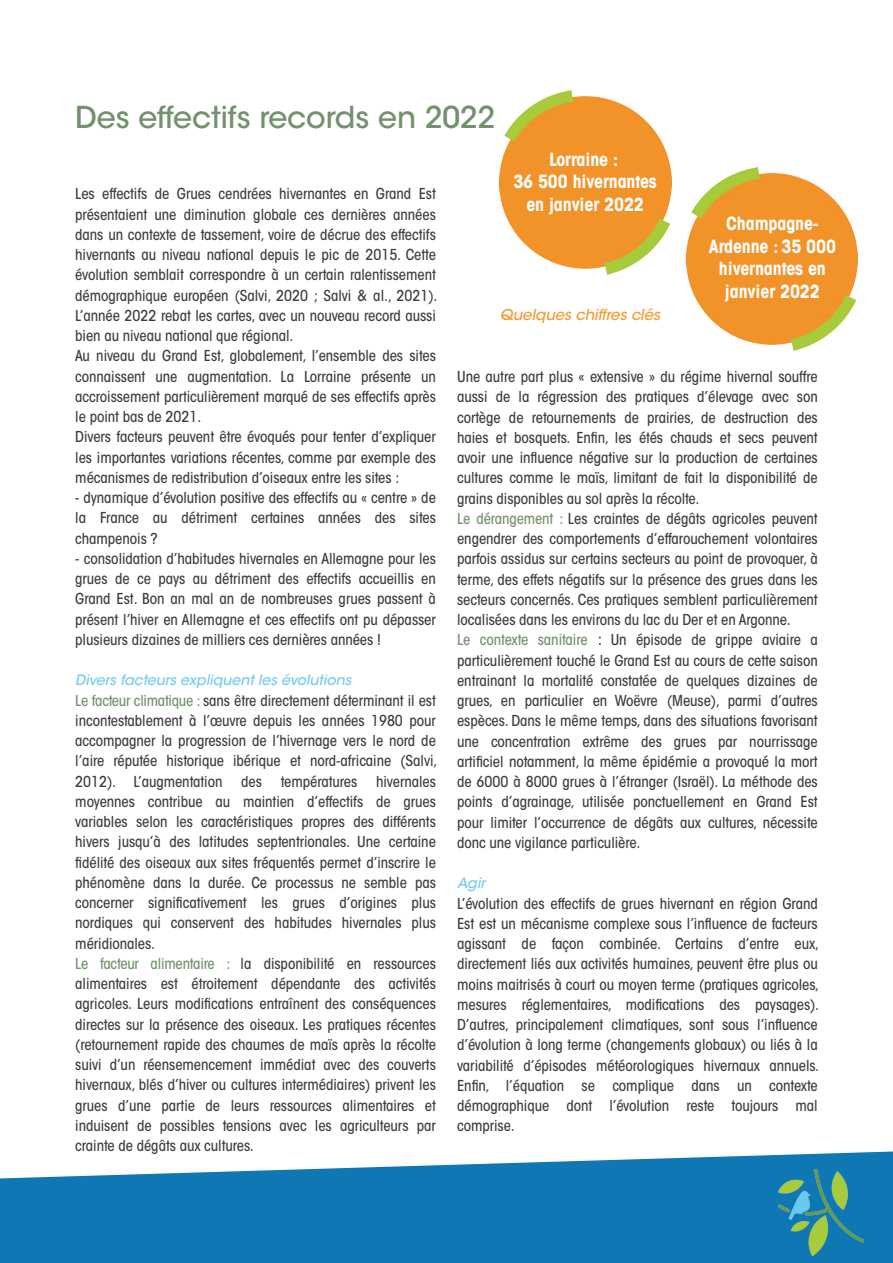
<style>
.page{position:relative;width:893px;height:1263px;background:#fff}
.page>*{position:absolute;margin:0;border:0;box-sizing:border-box;transform-origin:0 0}
.t1{font:500 30px "ITC Avant Garde Std";letter-spacing:-.005em;color:#73916c}
.t2{font:700 condensed 18px/22.5px "ITC Avant Garde Std";letter-spacing:-.01em;color:#fff;text-align:center}
.t3{font:500 condensed 15px/20.2px "ITC Avant Garde Std";letter-spacing:-.005em;color:#3e3e3f;text-align:justify}
.t4{font:italic 500 15px "ITC Avant Garde Std";letter-spacing:-.005em;color:#f39c30}
.t5{font:italic 500 14.25px "ITC Avant Garde Std";letter-spacing:-.01em;color:#77cdee}
.s1{color:#73916c}
.s2{font-size:16.5px}
</style>
<div class="page">
<svg style="left:0;top:1151px;width:893px;height:112px;background:#2f89be"></svg>
<img style="left:772px;top:1164px;width:99px;height:99px">
<img style="left:685px;top:167px;width:173px;height:184px">
<img style="left:498px;top:90px;width:174px;height:185px">
<h1 class="t1" style="left:75px;top:106px;width:421px">Des effectifs records en 2022</h1>
<p class="t3" style="left:75px;top:186px;width:364px;text-align:left">Les effectifs de Grues cendrées hivernantes en Grand Est présentaient une diminution globale ces dernières années dans un contexte de tassement, voire de décrue des effectifs hivernants au niveau national depuis le pic de 2015. Cette évolution semblait correspondre à un certain ralentissement démographique européen (Salvi, 2020 ; Salvi &amp; al., 2021).<br>L’année 2022 rebat les cartes, avec un nouveau record aussi bien au niveau national que régional.<br>Au niveau du Grand Est, globalement, l’ensemble des sites connaissent une augmentation. La Lorraine présente un accroissement particulièrement marqué de ses effectifs après le point bas de 2021.<br>Divers facteurs peuvent être évoqués pour tenter d’expliquer les importantes variations récentes, comme par exemple des mécanismes de redistribution d’oiseaux entre les sites :</p>
<p class="t3" style="left:75px;top:489px;width:362px">- dynamique d’évolution positive des effectifs au « centre » de la France au détriment certaines années des sites champenois ?</p>
<p class="t3" style="left:75px;top:550px;width:362px">- consolidation d’habitudes hivernales en Allemagne pour les grues de ce pays au détriment des effectifs accueillis en Grand Est. Bon an mal an de nombreuses grues passent à présent l’hiver en Allemagne et ces effectifs ont pu dépasser plusieurs dizaines de milliers ces dernières années !</p>
<p class="t5" style="left:75px;top:675px;width:278px">Divers facteurs expliquent les évolutions</p>
<p class="t3" style="left:75px;top:692px;width:364px"><span class="s1">Le facteur climatique :</span> sans être directement déterminant il est incontestablement à l’œuvre depuis les années 1980 pour accompagner la progression de l’hivernage vers le nord de l’aire réputée historique ibérique et nord-africaine (Salvi, 2012). L’augmentation des</p>
<p class="t3" style="left:281px;top:773px;width:78px">températures</p>
<p class="t3" style="left:75px;top:773px;width:362px;text-align:left;text-indent:301px">hivernales moyennes contribue au maintien d’effectifs de grues variables selon les caractéristiques propres des différents hivers jusqu’à des latitudes septentrionales. Une certaine fidélité des oiseaux aux sites fréquentés permet d’inscrire le phénomène dans la durée. Ce processus ne semble pas concerner significativement les grues d’origines plus nordiques qui conservent des habitudes hivernales plus méridionales.<br><span class="s1">Le facteur alimentaire :</span> la disponibilité en ressources alimentaires est étroitement dépendante des activités agricoles. Leurs modifications entraînent des conséquences directes sur la présence des oiseaux. Les pratiques récentes (retournement rapide des chaumes de maïs après la récolte suivi d’un réensemencement immédiat avec des couverts hivernaux, blés d’hiver ou cultures intermédiaires) privent les grues d’une partie de leurs ressources alimentaires et induisent de possibles tensions avec les agriculteurs par crainte de dégâts aux cultures.</p>
<p class="t2" style="left:513px;top:150px;width:145px">Lorraine :<br>36 500 hivernantes en janvier 2022</p>
<p class="t4" style="left:500px;top:309px;width:162px">Quelques chiffres clés</p>
<p class="t2" style="left:709px;top:215px;width:129px">Champagne-<br>Ardenne : 35 000 hivernantes en janvier 2022</p>
<p class="t3" style="left:457px;top:368px;width:362px;text-align:left">Une autre part plus « extensive » du régime hivernal souffre aussi de la régression des pratiques d’élevage avec son cortège de retournements de prairies, de destruction des haies et bosquets. Enfin, les étés chauds et secs peuvent avoir une influence négative sur la production de certaines cultures comme le maïs, limitant de fait la disponibilité de grains disponibles au sol après la récolte.<br><span class="s1">Le dérangement :</span> Les craintes de dégâts agricoles peuvent engendrer des comportements d’effarouchement volontaires parfois assidus sur certains secteurs au point de provoquer, à terme, des effets négatifs sur la présence des grues dans les secteurs concernés. Ces pratiques semblent particulièrement localisées dans les environs du lac du Der et en Argonne.<br><span class="s1">Le contexte sanitaire</span> <span class="s2">:</span> Un épisode de grippe aviaire a particulièrement touché le Grand Est au cours de cette saison entrainant la mortalité constatée de quelques dizaines de grues, en particulier en Woëvre (Meuse), parmi d’autres espèces. Dans le même temps, dans des situations favorisant une concentration extrême des grues par nourrissage artificiel notamment, la même épidémie a provoqué la mort de 6000 à 8000 grues à l’étranger (Israël). La méthode des points d’agrainage, utilisée ponctuellement en Grand Est pour limiter l’occurrence de dégâts aux cultures, nécessite donc une vigilance particulière.</p>
<p class="t5" style="left:457px;top:878px;width:30px">Agir</p>
<p class="t3" style="left:457px;top:895px;width:364px">L’évolution des effectifs de grues hivernant en région Grand Est est un mécanisme complexe sous l’influence de facteurs agissant de façon combinée. Certains d’entre eux, directement liés aux activités humaines, peuvent être plus ou moins maitrisés à court ou moyen terme (pratiques agricoles, mesures réglementaires, modifications des paysages).<br>D’autres, principalement climatiques, sont sous l’influence d’évolution à long terme (changements globaux) ou liés à la variabilité d’épisodes météorologiques hivernaux annuels.<br>Enfin, l’équation se complique dans un contexte démographique dont l’évolution reste toujours mal comprise.</p>
</div>
